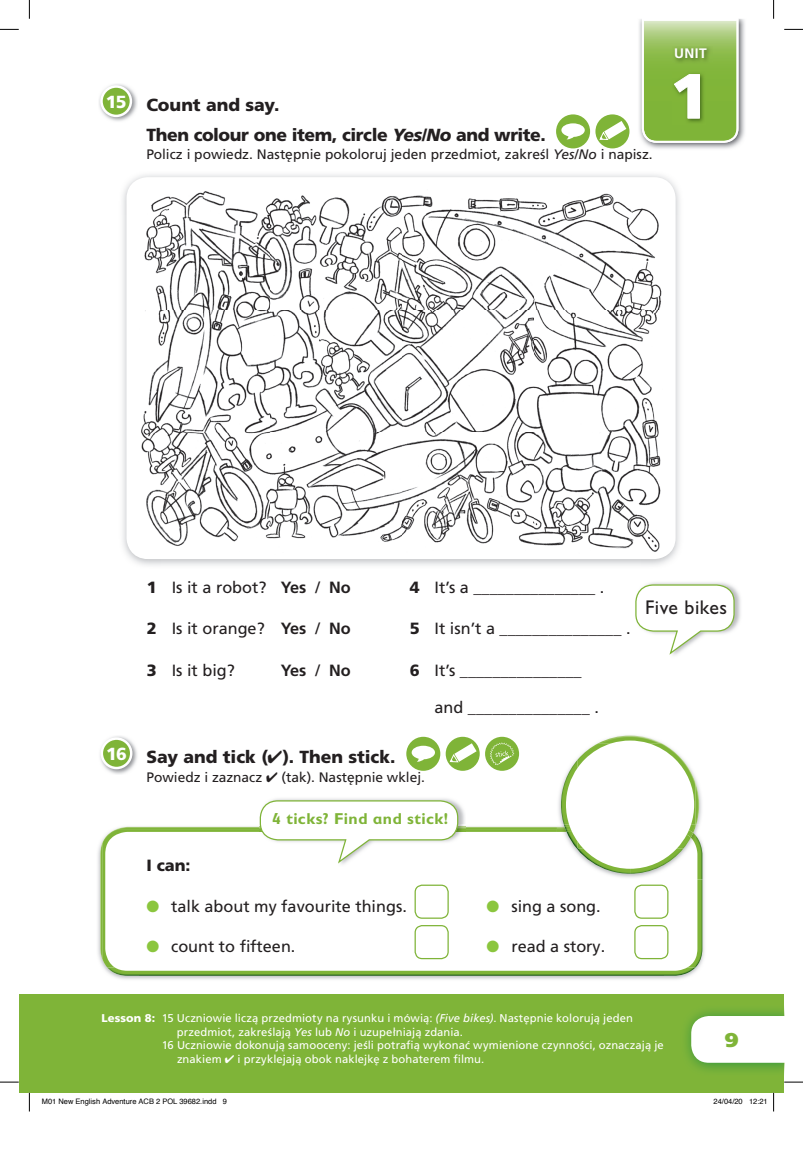
<style>
.page{position:relative;width:803px;height:1153px;background:#fff}
.page>*{position:absolute;margin:0;border:0;box-sizing:border-box;transform-origin:0 0}
.t1{font:900 62.5px "Frutiger LT Pro";color:#fff}
.t2{font:900 20px "Frutiger LT Pro";color:#7fb438}
.t3{font:19.88px "Gill Sans Infant Std";letter-spacing:.02em;color:#231f20}
.t4{font:900 17.5px/29.8px "Frutiger LT Pro";letter-spacing:-.02em;color:#231f20}
.t5{font:900 17.5px "Frutiger LT Pro";color:#231f20}
.t6{font:16.25px "Frutiger LT Pro";color:#231f20}
.t7{font:700 16.25px "Frutiger LT Pro";color:#231f20}
.t8{font:900 16.25px "Frutiger LT Pro";color:#231f20}
.t9{font:700 15.88px "Gill Sans Infant Std";letter-spacing:.03em;color:#7fb438}
.t10{font:13.75px "Frutiger LT Pro";color:#231f20}
.t11{font:700 13.75px "Frutiger LT Pro";color:#fff}
.t12{font:11.25px "Frutiger LT Pro";letter-spacing:.005em;color:#fff}
.t13{font:7.5px "Helvetica";color:#000}
.s1{font-style:italic}
.s2{font-weight:900}
.s3{font-weight:700}
.s4{font-weight:400}
.s5{color:#8bc63e}
</style>
<div class="page">
<div style="left:29px;top:994px;width:754px;height:98px;background:#7fb438"></div>
<div style="left:19px;top:994px;width:10px;height:98px;background:#7fb438"></div>
<img style="left:686px;top:1005px;width:98px;height:70px">
<div style="left:691px;top:1016px;width:93px;height:46px;background:#fff"></div>
<img style="left:639px;top:19px;width:106px;height:130px">
<svg style="left:642px;top:19px;width:96px;height:124px;background:#92bc5a"></svg>
<img style="left:673px;top:46px;width:39px;height:18px">
<img style="left:122px;top:174px;width:558px;height:41px">
<img style="left:640px;top:215px;width:40px;height:351px">
<div style="left:129px;top:179px;width:544px;height:378px;background:#fff;border-radius:19px"></div>
<img style="left:141px;top:191px;width:521px;height:361px">
<div style="left:126px;top:177px;width:549px;height:382px;border:5px solid #fff;border-radius:19px"></div>
<img style="left:100px;top:736px;width:37px;height:38px">
<div style="left:102px;top:738px;width:29px;height:30px;background:#7fb438;border-radius:50%"></div>
<div style="left:101px;top:737px;width:31px;height:32px;border:2px solid #fff;border-radius:50%"></div>
<div style="left:406px;top:737px;width:34px;height:34px;background:#7fb438;border-radius:50%"></div>
<svg style="left:412px;top:745px;width:23px;height:17px"></svg>
<div style="left:446px;top:737px;width:34px;height:34px;background:#7fb438;border-radius:50%"></div>
<svg style="left:449px;top:743px;width:28px;height:19px"></svg>
<div style="left:485px;top:737px;width:34px;height:34px;background:#7fb438;border-radius:50%"></div>
<svg style="left:490px;top:742px;width:24px;height:23px"></svg>
<img style="left:99px;top:84px;width:38px;height:37px">
<svg style="left:101px;top:86px;width:30px;height:30px"></svg>
<div style="left:100px;top:85px;width:32px;height:32px;border:2px solid #fff;border-radius:50%"></div>
<div style="left:556px;top:114px;width:34px;height:34px;background:#7fb438;border-radius:50%"></div>
<svg style="left:561px;top:123px;width:24px;height:16px"></svg>
<div style="left:595px;top:114px;width:34px;height:34px;background:#7fb438;border-radius:50%"></div>
<svg style="left:599px;top:121px;width:27px;height:19px"></svg>
<img style="left:649px;top:582px;width:92px;height:46px">
<svg style="left:635px;top:584px;width:100px;height:71px"></svg>
<img style="left:98px;top:826px;width:161px;height:37px">
<img style="left:663px;top:848px;width:42px;height:132px">
<img style="left:98px;top:863px;width:41px;height:117px">
<img style="left:139px;top:975px;width:524px;height:5px">
<img style="left:107px;top:879px;width:595px;height:96px">
<img style="left:102px;top:830px;width:455px;height:137px">
<svg style="left:687px;top:957px;width:9px;height:10px"></svg>
<img style="left:558px;top:758px;width:145px;height:121px">
<img style="left:558px;top:846px;width:138px;height:33px">
<img style="left:696px;top:836px;width:6px;height:43px">
<img style="left:691px;top:837px;width:5px;height:9px">
<img style="left:578px;top:767px;width:20px;height:57px">
<img style="left:583px;top:824px;width:104px;height:3px">
<img style="left:630px;top:834px;width:47px;height:14px">
<img style="left:583px;top:827px;width:104px;height:7px">
<img style="left:598px;top:735px;width:101px;height:89px">
<img style="left:561px;top:759px;width:17px;height:65px">
<img style="left:566px;top:832px;width:64px;height:41px">
<img style="left:630px;top:848px;width:54px;height:25px">
<img style="left:648px;top:743px;width:47px;height:81px">
<img style="left:677px;top:834px;width:14px;height:14px">
<svg style="left:687px;top:824px;width:9px;height:13px"></svg>
<img style="left:578px;top:743px;width:34px;height:24px">
<svg style="left:557px;top:824px;width:26px;height:24px"></svg>
<div style="left:415px;top:885px;width:33px;height:33px;background:#fff;border-radius:7px"></div>
<div style="left:414px;top:884px;width:35px;height:34px;border:1px solid #7fb438;border-radius:7px"></div>
<div style="left:415px;top:925px;width:33px;height:33px;background:#fff;border-radius:7px"></div>
<div style="left:414px;top:925px;width:35px;height:34px;border:1px solid #7fb438;border-radius:7px"></div>
<img style="left:259px;top:798px;width:207px;height:69px">
<svg style="left:259px;top:799px;width:200px;height:66px"></svg>
<div style="left:635px;top:885px;width:33px;height:33px;background:#fff;border-radius:7px"></div>
<div style="left:634px;top:884px;width:34px;height:34px;border:1px solid #7fb438;border-radius:7px"></div>
<div style="left:635px;top:925px;width:33px;height:33px;background:#fff;border-radius:7px"></div>
<div style="left:634px;top:925px;width:34px;height:34px;border:1px solid #7fb438;border-radius:7px"></div>
<svg style="left:0;top:29px;width:19px;height:1px"></svg>
<svg style="left:784px;top:29px;width:19px;height:1px"></svg>
<svg style="left:0;top:1081px;width:19px;height:2px"></svg>
<svg style="left:784px;top:1081px;width:19px;height:2px"></svg>
<svg style="left:29px;top:0;width:1px;height:19px"></svg>
<svg style="left:29px;top:1092px;width:1px;height:19px"></svg>
<svg style="left:773px;top:0;width:1px;height:19px"></svg>
<svg style="left:773px;top:1092px;width:1px;height:19px"></svg>
<h3 class="t4" style="left:146px;top:90px;width:401px;text-indent:-40px"><sup>15</sup> Count and say.<br>Then colour one item, circle <span class="s1">Yes</span>/<span class="s1">No</span> and write.</h3>
<p class="t10" style="left:146px;top:146px;width:508px">Policz i powiedz. Następnie pokoloruj jeden przedmiot, zakreśl <span class="s1">Yes</span>/<span class="s1">No</span> i napisz.</p>
<p class="t11" style="left:674px;top:45px;width:34px">UNIT</p>
<h1 class="t1" style="left:670px;top:59px;width:40px">1</h1>
<h3 class="t6" style="left:147px;top:578px;width:205px"><span class="s2">1</span> Is it a robot? <span class="s3">Yes</span> / <span class="s3">No</span></h3>
<h3 class="t6" style="left:147px;top:619px;width:205px"><span class="s2">2</span> Is it orange? <span class="s3">Yes</span> / <span class="s3">No</span></h3>
<h3 class="t6" style="left:147px;top:660px;width:90px"><span class="s2">3</span> Is it big?</h3>
<h3 class="t7" style="left:281px;top:660px;width:71px">Yes <span class="s4">/</span> No</h3>
<h3 class="t6" style="left:410px;top:578px;width:196px"><span class="s2">4</span> It’s a _______________ .</h3>
<h3 class="t6" style="left:410px;top:619px;width:222px"><span class="s2">5</span> It isn’t a _______________ .</h3>
<h3 class="t6" style="left:410px;top:660px;width:173px"><span class="s2">6</span> It’s _______________</h3>
<h3 class="t6" style="left:434px;top:698px;width:166px">and _______________ .</h3>
<h3 class="t5" style="left:106px;top:746px;width:291px"><sup>16</sup> Say and tick (✔). Then stick.</h3>
<p class="t10" style="left:147px;top:769px;width:280px">Powiedz i zaznacz ✔ (tak). Następnie wklej.</p>
<h3 class="t9" style="left:272px;top:809px;width:177px">4 ticks? Find and stick!</h3>
<h3 class="t8" style="left:146px;top:855px;width:46px">I can:</h3>
<h3 class="t6" style="left:146px;top:896px;width:262px"><span class="s5">●</span> talk about my favourite things.</h3>
<h3 class="t6" style="left:146px;top:937px;width:151px"><span class="s5">●</span> count to fifteen.</h3>
<h3 class="t6" style="left:486px;top:896px;width:116px"><span class="s5">●</span> sing a song.</h3>
<h3 class="t6" style="left:486px;top:937px;width:120px"><span class="s5">●</span> read a story.</h3>
<h3 class="t3" style="left:645px;top:595px;width:84px">Five bikes</h3>
<p class="t12" style="left:101px;top:1011px;width:533px"><span class="s2">Lesson 8:</span> 15 Uczniowie liczą przedmioty na rysunku i mówią: <span class="s1">(Five bikes)</span>. Następnie kolorują jeden</p>
<p class="t12" style="left:177px;top:1025px;width:288px">przedmiot, zakreślają <span class="s1">Yes</span> lub <span class="s1">No</span> i uzupełniają zdania.</p>
<p class="t12" style="left:162px;top:1038px;width:504px">16 Uczniowie dokonują samooceny: jeśli potrafią wykonać wymienione czynności, oznaczają je</p>
<p class="t12" style="left:177px;top:1052px;width:309px">znakiem ✔ i przyklejają obok naklejkę z bohaterem filmu.</p>
<h2 class="t2" style="left:725px;top:1027px;width:15px">9</h2>
<p class="t13" style="left:42px;top:1095px;width:187px">M01 New English Adventure ACB 2 POL 39682.indd 9</p>
<p class="t13" style="left:713px;top:1095px;width:56px">24/04/20 12:21</p>
</div>
